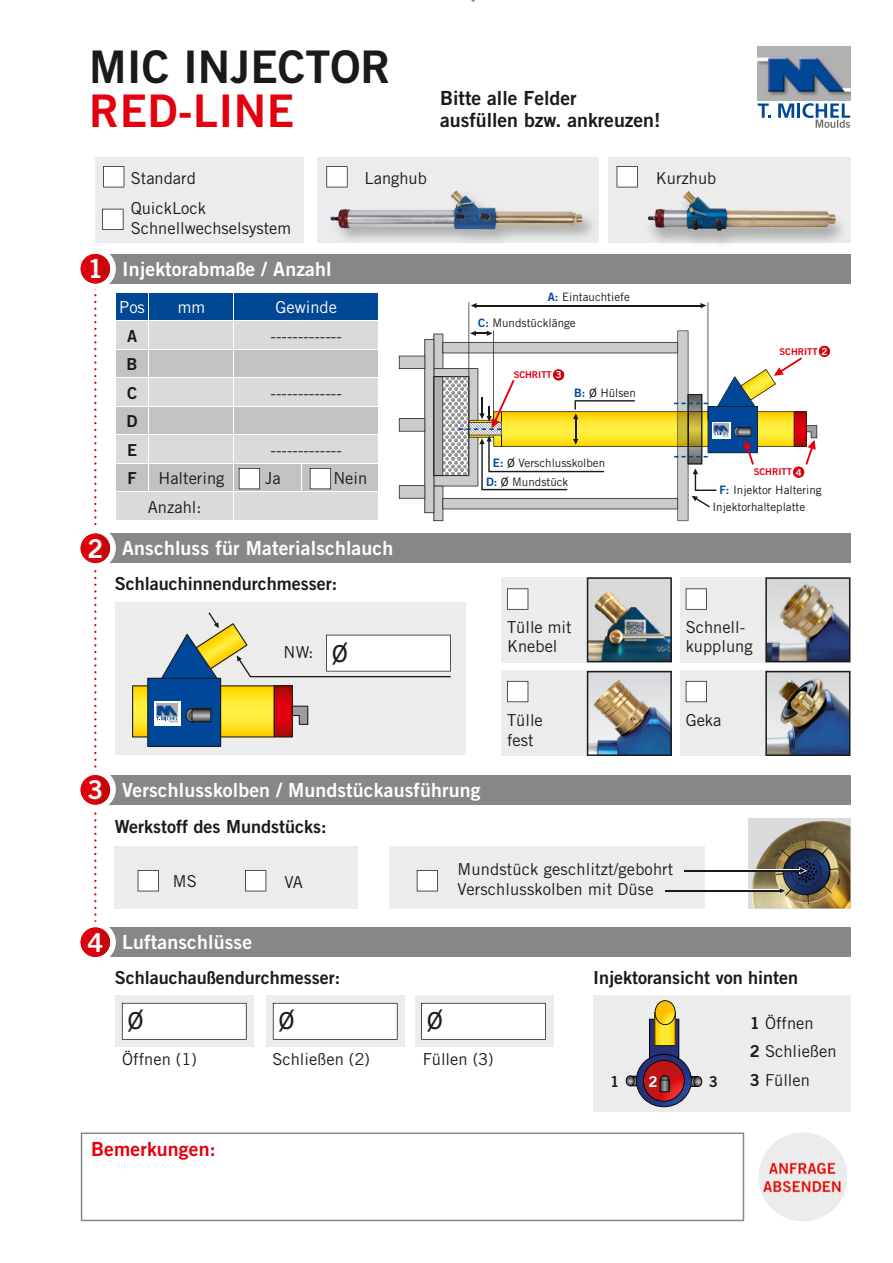
<style>
.page{position:relative;width:893px;height:1263px;background:#fff}
.page>*{position:absolute;margin:0;border:0;box-sizing:border-box;transform-origin:0 0}
.t1{font:45px "Trade Gothic Bold Two";color:#1a1a18}
.t2{font:45px "Trade Gothic Bold Two";letter-spacing:.01em;color:#e3000f}
.t3{font:32.4px "Trade Gothic";color:#1a1a18}
.t4{font:25.95px "Trade Gothic Bold Two";color:#fff}
.t5{font:19.5px "Trade Gothic Bold Two";letter-spacing:.01em;color:#fff}
.t6{font:19.5px/22.5px "Trade Gothic Bold Two";color:#1a1a18}
.t7{font:19.5px "Trade Gothic Bold Two";letter-spacing:.01em;color:#e3000f}
.t8{font:18px "Trade Gothic Bold Two";color:#1a1a18}
.t9{font:16.5px/19.8px "Trade Gothic";color:#1a1a18}
.t10{font:16.5px "Trade Gothic";color:#fff}
.t11{font:16.5px/28.5px "Trade Gothic Bold Two";color:#1a1a18}
.t12{font:15px "Trade Gothic Bold Two";color:#1a1a18}
.t13{font:15px "Trade Gothic Bold Two";color:#fff}
.t14{font:11.55px/18.8px "Trade Gothic";color:#1a1a18}
.t15{font:9.45px "Trade Gothic Bold Two";color:#e3000f}
.s1{font-family:"Trade Gothic Bold Two";color:#004799}
.s2{font-size:9.75px;color:#fff}
.s3{font-size:15.75px}
.s4{font-size:32.4px}
.s5{font-family:"Trade Gothic Bold Two"}
</style>
<div class="page">
<div style="left:747px;top:818px;width:103px;height:90px;background:#dadada"></div>
<img style="left:752px;top:821px;width:98px;height:87px">
<div style="left:115px;top:846px;width:243px;height:62px;background:#ececed"></div>
<svg style="left:245px;top:870px;width:21px;height:21px"></svg>
<svg style="left:138px;top:870px;width:21px;height:21px"></svg>
<hr style="left:678px;top:869px;width:124px;height:3px;background:#fff">
<hr style="left:658px;top:889px;width:124px;height:3px;background:#fff">
<div style="left:389px;top:846px;width:315px;height:62px;background:#ececed"></div>
<svg style="left:417px;top:870px;width:21px;height:21px"></svg>
<hr style="left:684px;top:870px;width:118px;height:1px;background:#1a1a18">
<svg style="left:799px;top:867px;width:8px;height:7px"></svg>
<hr style="left:665px;top:890px;width:117px;height:1px;background:#1a1a18">
<svg style="left:779px;top:887px;width:8px;height:7px"></svg>
<img style="left:759px;top:1132px;width:88px;height:89px;border-radius:44px">
<div style="left:115px;top:602px;width:351px;height:152px;background:#ececed"></div>
<div style="left:95px;top:157px;width:209px;height:85px;background:#ececed"></div>
<div style="left:317px;top:157px;width:281px;height:85px;background:#ececed"></div>
<svg style="left:608px;top:157px;width:242px;height:85px;background:#e5e5e6"></svg>
<svg style="left:103px;top:166px;width:21px;height:21px"></svg>
<div style="left:94px;top:254px;width:756px;height:30px;background:#878786"></div>
<div style="left:94px;top:533px;width:756px;height:30px;background:#878786"></div>
<div style="left:94px;top:775px;width:756px;height:30px;background:#878786"></div>
<img style="left:758px;top:47px;width:92px;height:53px">
<svg style="left:758px;top:103px;width:13px;height:15px"></svg>
<svg style="left:778px;top:103px;width:16px;height:15px"></svg>
<hr style="left:797px;top:103px;width:3px;height:15px;background:#004796">
<svg style="left:802px;top:103px;width:48px;height:25px"></svg>
<img style="left:330px;top:190px;width:252px;height:39px">
<img style="left:647px;top:191px;width:189px;height:40px">
<svg style="left:102px;top:209px;width:22px;height:21px"></svg>
<svg style="left:326px;top:166px;width:22px;height:21px"></svg>
<svg style="left:617px;top:166px;width:21px;height:21px"></svg>
<div style="left:501px;top:577px;width:171px;height:85px;background:#ececed"></div>
<div style="left:501px;top:671px;width:171px;height:85px;background:#ececed"></div>
<div style="left:680px;top:577px;width:170px;height:85px;background:#ececed"></div>
<div style="left:680px;top:671px;width:170px;height:85px;background:#ececed"></div>
<img style="left:587px;top:577px;width:85px;height:85px">
<img style="left:587px;top:671px;width:85px;height:85px">
<img style="left:765px;top:577px;width:85px;height:85px">
<img style="left:765px;top:671px;width:85px;height:85px">
<svg style="left:507px;top:588px;width:21px;height:22px"></svg>
<svg style="left:686px;top:588px;width:21px;height:22px"></svg>
<svg style="left:507px;top:681px;width:21px;height:21px"></svg>
<svg style="left:686px;top:681px;width:21px;height:21px"></svg>
<svg style="left:116px;top:293px;width:262px;height:227px;background:#b9c1cb"></svg>
<div style="left:593px;top:995px;width:257px;height:117px;background:#ececed"></div>
<div style="left:115px;top:995px;width:139px;height:51px;background:#ececed"></div>
<div style="left:94px;top:927px;width:756px;height:30px;background:#878786"></div>
<svg style="left:94px;top:289px;width:2px;height:633px"></svg>
<div style="left:75px;top:248px;width:41px;height:41px;background:#fff;border-radius:50%"></div>
<svg style="left:81px;top:254px;width:29px;height:29px"></svg>
<div style="left:75px;top:527px;width:41px;height:41px;background:#fff;border-radius:50%"></div>
<svg style="left:81px;top:533px;width:29px;height:30px"></svg>
<div style="left:75px;top:769px;width:41px;height:41px;background:#fff;border-radius:50%"></div>
<svg style="left:81px;top:775px;width:29px;height:30px"></svg>
<div style="left:75px;top:922px;width:41px;height:41px;background:#fff;border-radius:50%"></div>
<svg style="left:81px;top:927px;width:29px;height:30px"></svg>
<div style="left:415px;top:995px;width:139px;height:51px;background:#ececed"></div>
<div style="left:266px;top:995px;width:139px;height:51px;background:#ececed"></div>
<svg style="left:626px;top:1000px;width:76px;height:107px"></svg>
<svg style="left:122px;top:1003px;width:125px;height:37px;background:#f3f3f3"></svg>
<svg style="left:273px;top:1003px;width:125px;height:37px;background:#f3f3f3"></svg>
<div style="left:421px;top:1003px;width:125px;height:37px;background:#fff"></div>
<svg style="left:81px;top:1132px;width:663px;height:89px"></svg>
<svg style="left:132px;top:612px;width:319px;height:135px"></svg>
<hr style="left:468px;top:302px;width:1px;height:117px;background:#1a1a18">
<svg style="left:471px;top:303px;width:6px;height:5px"></svg>
<svg style="left:700px;top:303px;width:6px;height:5px"></svg>
<hr style="left:474px;top:305px;width:229px;height:1px;background:#1a1a18">
<hr style="left:708px;top:302px;width:1px;height:118px;background:#1a1a18">
<svg style="left:399px;top:330px;width:431px;height:191px"></svg>
<h1 class="t1" style="left:89px;top:39px;width:303px">MIC INJECTOR</h1>
<h1 class="t2" style="left:89px;top:83px;width:207px">RED-LINE</h1>
<p class="t6" style="left:440px;top:86px;width:222px">Bitte alle Felder<br>ausfüllen bzw. ankreuzen!</p>
<h3 class="t4" style="left:88px;top:253px;width:17px">1</h3>
<h3 class="t4" style="left:88px;top:532px;width:17px">2</h3>
<p class="t9" style="left:131px;top:163px;width:77px;line-height:30.5px">Standard<br>QuickLock</p>
<p class="t9" style="left:131px;top:218px;width:162px">Schnellwechselsystem</p>
<p class="t5" style="left:122px;top:257px;width:211px">Injektorabmaße / Anzahl</p>
<p class="t10" style="left:119px;top:297px;width:27px">Pos</p>
<p class="t10" style="left:178px;top:297px;width:29px">mm</p>
<p class="t10" style="left:275px;top:297px;width:63px">Gewinde</p>
<p class="t11" style="left:127px;top:321px;width:12px">A</p>
<p class="t9" style="left:271px;top:326px;width:73px">-------------</p>
<p class="t11" style="left:127px;top:350px;width:13px">B<br>C</p>
<p class="t9" style="left:271px;top:383px;width:73px">-------------</p>
<p class="t9" style="left:365px;top:168px;width:64px">Langhub</p>
<p class="t9" style="left:656px;top:168px;width:62px">Kurzhub</p>
<p class="t14" style="left:548px;top:287px;width:83px"><span class="s1">A:</span> Eintauchtiefe</p>
<p class="t14" style="left:478px;top:313px;width:99px"><span class="s1">C:</span> Mundstücklänge</p>
<p class="t15" style="left:514px;top:369px;width:49px">SCHRITT 3<span class="s2">3</span></p>
<p class="t14" style="left:574px;top:383px;width:63px"><span class="s1">B:</span> <span class="s3">ø</span> Hülsen</p>
<p class="t15" style="left:779px;top:345px;width:49px">SCHRITT 3<span class="s2">2</span></p>
<p class="t11" style="left:127px;top:407px;width:13px">D<br>E</p>
<p class="t9" style="left:271px;top:440px;width:73px">-------------</p>
<p class="t11" style="left:128px;top:464px;width:11px">F</p>
<p class="t9" style="left:158px;top:468px;width:67px">Haltering</p>
<p class="t9" style="left:265px;top:468px;width:17px">Ja</p>
<p class="t9" style="left:333px;top:468px;width:35px">Nein</p>
<p class="t9" style="left:148px;top:497px;width:55px">Anzahl:</p>
<p class="t5" style="left:122px;top:536px;width:273px">Anschluss für Materialschlauch</p>
<p class="t8" style="left:115px;top:573px;width:224px">Schlauchinnendurchmesser:</p>
<p class="t9" style="left:284px;top:642px;width:66px">NW: <span class="s4">ø</span></p>
<p class="t14" style="left:486px;top:454px;width:121px;text-indent:7px"><span class="s1">E:</span> <span class="s3">ø</span> Verschlusskolben<br><span class="s1">D:</span> <span class="s3">ø</span> Mundstück</p>
<p class="t9" style="left:507px;top:617px;width:66px">Tülle mit<br>Knebel</p>
<p class="t15" style="left:754px;top:466px;width:49px">SCHRITT 3<span class="s2">4</span></p>
<p class="t14" style="left:712px;top:481px;width:111px;line-height:17px;text-indent:7px"><span class="s1">F:</span> Injektor Haltering<br>Injektorhalteplatte</p>
<p class="t9" style="left:686px;top:617px;width:68px">Schnell&shy;kupplung</p>
<p class="t9" style="left:507px;top:710px;width:37px">Tülle fest</p>
<p class="t9" style="left:686px;top:710px;width:37px">Geka</p>
<h3 class="t4" style="left:88px;top:774px;width:17px">3</h3>
<p class="t5" style="left:122px;top:778px;width:360px">Verschlusskolben / Mundstückausführung</p>
<p class="t8" style="left:115px;top:815px;width:213px">Werkstoff des Mundstücks:</p>
<p class="t9" style="left:173px;top:871px;width:25px">MS</p>
<p class="t9" style="left:284px;top:872px;width:20px">VA</p>
<p class="t9" style="left:458px;top:859px;width:217px">Mundstück geschlitzt/gebohrt<br>Verschlusskolben mit Düse</p>
<h3 class="t4" style="left:88px;top:926px;width:17px">4</h3>
<p class="t5" style="left:122px;top:930px;width:131px">Luftanschlüsse</p>
<p class="t8" style="left:115px;top:967px;width:227px">Schlauchaußendurchmesser:</p>
<p class="t8" style="left:593px;top:966px;width:207px">Injektoransicht von hinten</p>
<p class="t9" style="left:750px;top:1009px;width:88px;line-height:28.3px"><span class="s5">1</span> Öffnen<br><span class="s5">2</span> Schließen</p>
<p class="t12" style="left:610px;top:1072px;width:11px">1</p>
<p class="t13" style="left:648px;top:1072px;width:11px">2</p>
<p class="t12" style="left:709px;top:1072px;width:11px">3</p>
<p class="t9" style="left:750px;top:1070px;width:62px"><span class="s5">3</span> Füllen</p>
<h2 class="t3" style="left:128px;top:998px;width:18px">ø</h2>
<h2 class="t3" style="left:279px;top:998px;width:18px">ø</h2>
<h2 class="t3" style="left:427px;top:998px;width:18px">ø</h2>
<p class="t9" style="left:122px;top:1049px;width:76px">Öffnen (1)</p>
<p class="t9" style="left:272px;top:1049px;width:99px">Schließen (2)</p>
<p class="t9" style="left:423px;top:1049px;width:73px">Füllen (3)</p>
<p class="t7" style="left:91px;top:1137px;width:126px">Bemerkungen:</p>
</div>
